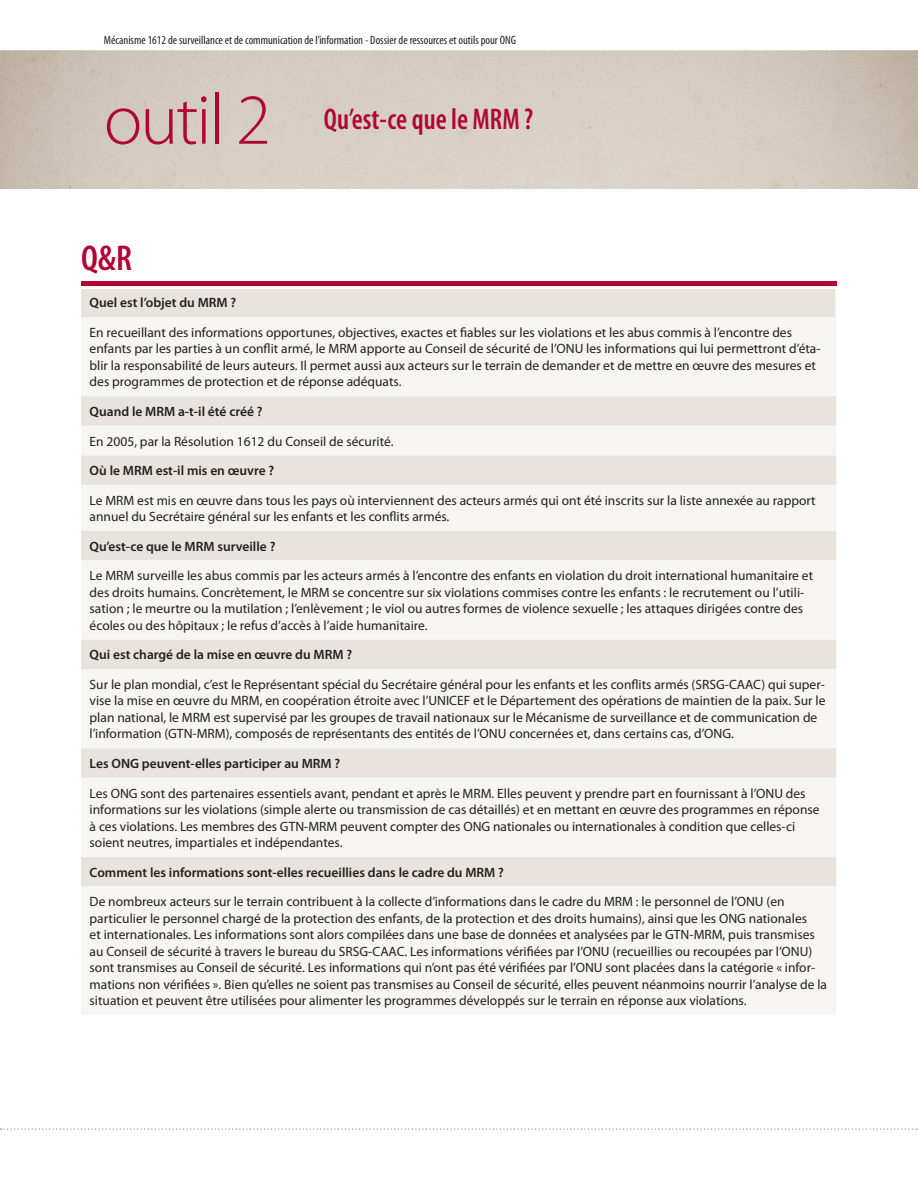
<style>
.page{position:relative;width:918px;height:1188px;background:#fff}
.page>*{position:absolute;margin:0;border:0;box-sizing:border-box;transform-origin:0 0}
.Chapter_Title-2032{font:300 72px "Myriad Pro";letter-spacing:-.03em;color:#b10535}
.Title-_Factsheet{font:600 condensed 36px "Myriad Pro";color:#b10535}
.Level_1{font:600 condensed 30px "Myriad Pro";color:#b10535;scale:.93 1}
.Table_Body{font:13.5px/16.5px "Myriad Pro";color:#231f20}
.Table_Body-2{font:600 13.5px "Myriad Pro";color:#231f20}
.t1{font:condensed 12px "Myriad Pro";color:#231f20}
</style>
<div class="page">
<svg style="left:1px;top:1129px;width:917px;height:1px"></svg>
<div style="left:81px;top:281px;width:755px;height:7px;background:#b10535"></div>
<div style="left:81px;top:289px;width:755px;height:28px;background:#e8e3dd"></div>
<svg style="left:81px;top:317px;width:755px;height:698px;fill:#f6f5f3"></svg>
<hr style="left:81px;top:286px;width:756px;height:3px;background:#fff">
<p class="t1" style="left:104px;top:34px;width:414px">Mécanisme 1612 de surveillance et de communication de l’information - Dossier de ressources et outils pour ONG</p>
<p class="Chapter_Title-2032" style="left:104px;top:80px;width:169px">outil 2</p>
<p class="Title-_Factsheet" style="left:81px;top:238px;width:53px">Q&amp;R</p>
<p class="Level_1" style="left:324px;top:102px;width:227px">Qu’est-ce que le MRM ?</p>
<p class="Table_Body-2" style="left:90px;top:295px;width:148px">Quel est l’objet du MRM ?</p>
<p class="Table_Body" style="left:90px;top:324px;width:732px">En recueillant des informations opportunes, objectives, exactes et fiables sur les violations et les abus commis à l’encontre des enfants par les parties à un conflit armé, le MRM apporte au Conseil de sécurité de l’ONU les informations qui lui permettront d’éta&shy;blir la responsabilité de leurs auteurs. Il permet aussi aux acteurs sur le terrain de demander et de mettre en œuvre des mesures et des programmes de protection et de réponse adéquats.</p>
<p class="Table_Body-2" style="left:90px;top:404px;width:174px">Quand le MRM a-t-il été créé ?</p>
<p class="Table_Body" style="left:90px;top:433px;width:305px">En 2005, par la Résolution 1612 du Conseil de sécurité.</p>
<p class="Table_Body-2" style="left:90px;top:463px;width:186px">Où le MRM est-il mis en œuvre ?</p>
<p class="Table_Body" style="left:90px;top:492px;width:728px">Le MRM est mis en œuvre dans tous les pays où interviennent des acteurs armés qui ont été inscrits sur la liste annexée au rapport annuel du Secrétaire général sur les enfants et les conflits armés.</p>
<p class="Table_Body-2" style="left:90px;top:539px;width:187px">Qu’est-ce que le MRM surveille ?</p>
<p class="Table_Body" style="left:90px;top:567px;width:725px">Le MRM surveille les abus commis par les acteurs armés à l’encontre des enfants en violation du droit international humanitaire et des droits humains. Concrètement, le MRM se concentre sur six violations commises contre les enfants : le recrutement ou l’utili&shy;sation ; le meurtre ou la mutilation ; l’enlèvement ; le viol ou autres formes de violence sexuelle ; les attaques dirigées contre des écoles ou des hôpitaux ; le refus d’accès à l’aide humanitaire.</p>
<p class="Table_Body-2" style="left:90px;top:647px;width:264px">Qui est chargé de la mise en œuvre du MRM ?</p>
<p class="Table_Body" style="left:90px;top:676px;width:737px">Sur le plan mondial, c’est le Représentant spécial du Secrétaire général pour les enfants et les conflits armés (SRSG-CAAC) qui super&shy;vise la mise en œuvre du MRM, en coopération étroite avec l’UNICEF et le Département des opérations de maintien de la paix. Sur le plan national, le MRM est supervisé par les groupes de travail nationaux sur le Mécanisme de surveillance et de communication de l’information (GTN-MRM), composés de représentants des entités de l’ONU concernées et, dans certains cas, d’ONG.</p>
<p class="Table_Body-2" style="left:90px;top:756px;width:252px">Les ONG peuvent-elles participer au MRM ?</p>
<p class="Table_Body" style="left:90px;top:785px;width:731px">Les ONG sont des partenaires essentiels avant, pendant et après le MRM. Elles peuvent y prendre part en fournissant à l’ONU des informations sur les violations (simple alerte ou transmission de cas détaillés) et en mettant en œuvre des programmes en réponse à ces violations. Les membres des GTN-MRM peuvent compter des ONG nationales ou internationales à condition que celles-ci soient neutres, impartiales et indépendantes.</p>
<p class="Table_Body-2" style="left:90px;top:865px;width:416px">Comment les informations sont-elles recueillies dans le cadre du MRM ?</p>
<p class="Table_Body" style="left:90px;top:893px;width:739px">De nombreux acteurs sur le terrain contribuent à la collecte d’informations dans le cadre du MRM : le personnel de l’ONU (en particulier le personnel chargé de la protection des enfants, de la protection et des droits humains), ainsi que les ONG nationales<br>et internationales. Les informations sont alors compilées dans une base de données et analysées par le GTN-MRM, puis transmises au Conseil de sécurité à travers le bureau du SRSG-CAAC. Les informations vérifiées par l’ONU (recueillies ou recoupées par l’ONU) sont transmises au Conseil de sécurité. Les informations qui n’ont pas été vérifiées par l’ONU sont placées dans la catégorie « infor&shy;mations non vérifiées ». Bien qu’elles ne soient pas transmises au Conseil de sécurité, elles peuvent néanmoins nourrir l’analyse de la situation et peuvent être utilisées pour alimenter les programmes développés sur le terrain en réponse aux violations.</p>
</div>
